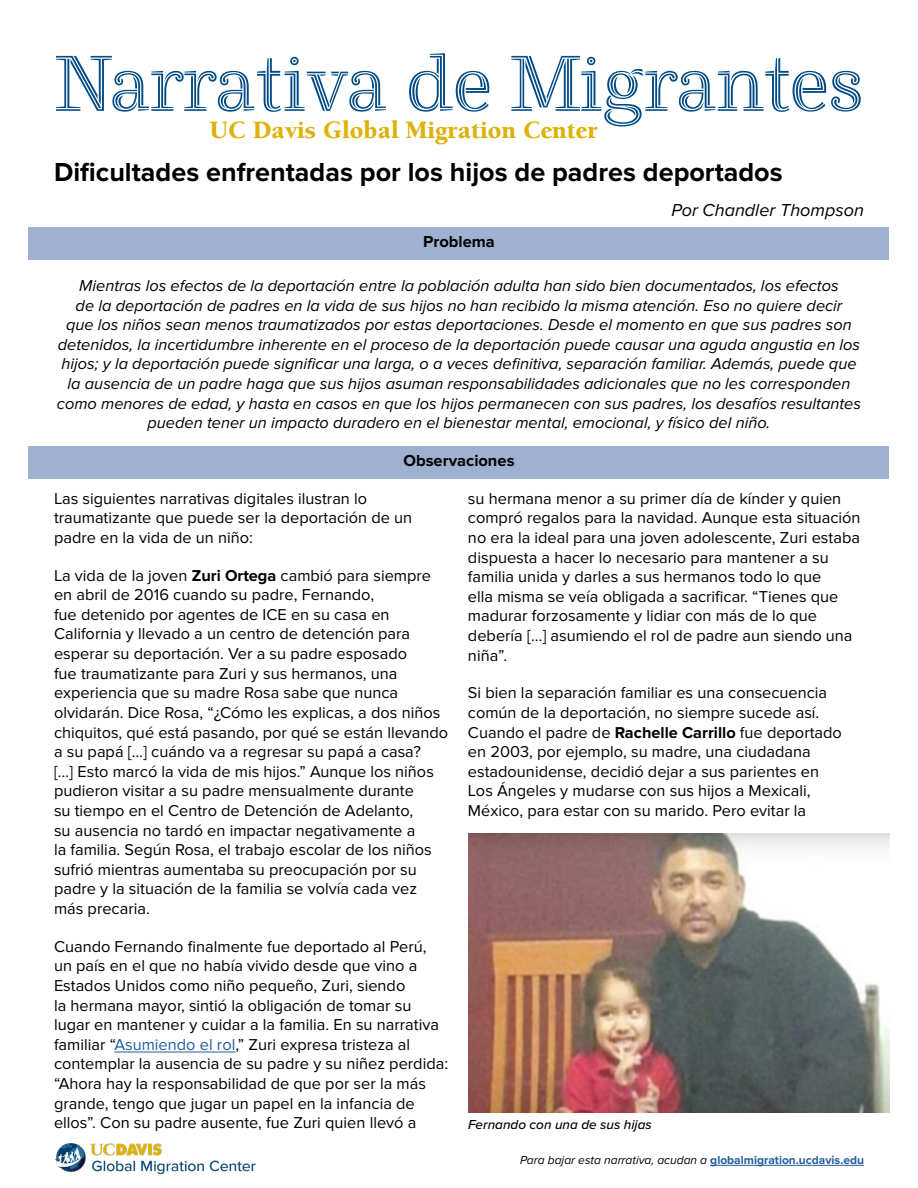
<style>
.page{position:relative;width:918px;height:1188px;background:#fff}
.page>*{position:absolute;margin:0;border:0;box-sizing:border-box;transform-origin:0 0}
.t1{font:79.5px "Ryman";color:#004b85}
.t2{font:700 27px "Proxima Nova";color:#000}
.t3{font:900 25.5px "Berkeley UC Davis";color:#deb209}
.t4{font:italic 18px "Proxima Nova";color:#000}
.t5{font:700 16.5px "Proxima Nova";color:#000}
.t6{font:16.35px/19.6px "Proxima Nova";color:#000}
.t7{font:italic 16.35px/19.6px "Proxima Nova";color:#000;text-align:center}
.t8{font:italic 500 13.5px "Proxima Nova";color:#000}
.t9{font:italic 12px "Proxima Nova";color:#000}
.s1{font-weight:700}
.s2{color:#215e9e}
.s3{font-weight:700;font-style:normal;color:#215e9e}
</style>
<div class="page">
<hr style="left:710px;top:1165px;width:154px;height:1px;background:#215e9e">
<div style="left:29px;top:227px;width:860px;height:32px;background:#9fb1d0"></div>
<div style="left:29px;top:446px;width:860px;height:32px;background:#9fb1d0"></div>
<hr style="left:114px;top:1052px;width:121px;height:1px;background:#215e9e">
<img style="left:55px;top:1143px;width:201px;height:32px">
<img style="left:468px;top:833px;width:421px;height:279px">
<h1 class="t1" style="left:54px;top:39px;width:811px">Narrativa de Migrantes</h1>
<h2 class="t2" style="left:54px;top:156px;width:730px">Dificultades enfrentadas por los hijos de padres deportados</h2>
<h3 class="t3" style="left:210px;top:115px;width:390px">UC Davis Global Migration Center</h3>
<p class="t4" style="left:671px;top:200px;width:194px">Por Chandler Thompson</p>
<p class="t5" style="left:423px;top:232px;width:73px">Problema</p>
<p class="t7" style="left:57px;top:276px;width:806px">Mientras los efectos de la deportación entre la población adulta han sido bien documentados, los efectos<br>de la deportación de padres en la vida de sus hijos no han recibido la misma atención. Eso no quiere decir<br>que los niños sean menos traumatizados por estas deportaciones. Desde el momento en que sus padres son detenidos, la incertidumbre inherente en el proceso de la deportación puede causar una aguda angustia en los hijos; y la deportación puede significar una larga, o a veces definitiva, separación familiar. Además, puede que la ausencia de un padre haga que sus hijos asuman responsabilidades adicionales que no les corresponden como menores de edad, y hasta en casos en que los hijos permanecen con sus padres, los desafíos resultantes pueden tener un impacto duradero en el bienestar mental, emocional, y físico del niño.</p>
<p class="t5" style="left:403px;top:451px;width:113px">Observaciones</p>
<p class="t6" style="left:54px;top:489px;width:360px">Las siguientes narrativas digitales ilustran lo traumatizante que puede ser la deportación de un padre en la vida de un niño:</p>
<p class="t6" style="left:54px;top:566px;width:396px">La vida de la joven <span class="s1">Zuri Ortega</span> cambió para siempre en abril de 2016 cuando su padre, Fernando,<br>fue detenido por agentes de ICE en su casa en California y llevado a un centro de detención para esperar su deportación. Ver a su padre esposado<br>fue traumatizante para Zuri y sus hermanos, una experiencia que su madre Rosa sabe que nunca olvidarán. Dice Rosa, “¿Cómo les explicas, a dos niños chiquitos, qué está pasando, por qué se están llevando a su papá […] cuándo va a regresar su papá a casa?<br>[…] Esto marcó la vida de mis hijos.” Aunque los niños pudieron visitar a su padre mensualmente durante<br>su tiempo en el Centro de Detención de Adelanto,<br>su ausencia no tardó en impactar negativamente a<br>la familia. Según Rosa, el trabajo escolar de los niños sufrió mientras aumentaba su preocupación por su padre y la situación de la familia se volvía cada vez más precaria.</p>
<p class="t6" style="left:54px;top:937px;width:396px">Cuando Fernando finalmente fue deportado al Perú, un país en el que no había vivido desde que vino a Estados Unidos como niño pequeño, Zuri, siendo<br>la hermana mayor, sintió la obligación de tomar su lugar en mantener y cuidar a la familia. En su narrativa familiar “<span class="s2">Asumiendo el rol</span>,” Zuri expresa tristeza al contemplar la ausencia de su padre y su niñez perdida: “Ahora hay la responsabilidad de que por ser la más grande, tengo que jugar un papel en la infancia de ellos”. Con su padre ausente, fue Zuri quien llevó a</p>
<p class="t6" style="left:468px;top:489px;width:394px">su hermana menor a su primer día de kínder y quien compró regalos para la navidad. Aunque esta situación no era la ideal para una joven adolescente, Zuri estaba dispuesta a hacer lo necesario para mantener a su familia unida y darles a sus hermanos todo lo que<br>ella misma se veía obligada a sacrificar. “Tienes que madurar forzosamente y lidiar con más de lo que debería […] asumiendo el rol de padre aun siendo una niña”.</p>
<p class="t6" style="left:468px;top:684px;width:375px">Si bien la separación familiar es una consecuencia común de la deportación, no siempre sucede así.<br>Cuando el padre de <span class="s1">Rachelle Carrillo</span> fue deportado en 2003, por ejemplo, su madre, una ciudadana estadounidense, decidió dejar a sus parientes en Los Ángeles y mudarse con sus hijos a Mexicali, México, para estar con su marido. Pero evitar la</p>
<p class="t8" style="left:468px;top:1117px;width:185px">Fernando con una de sus hijas</p>
<p class="t9" style="left:520px;top:1153px;width:345px">Para bajar esta narrativa, acudan a <span class="s3">globalmigration.ucdavis.edu</span></p>
</div>
